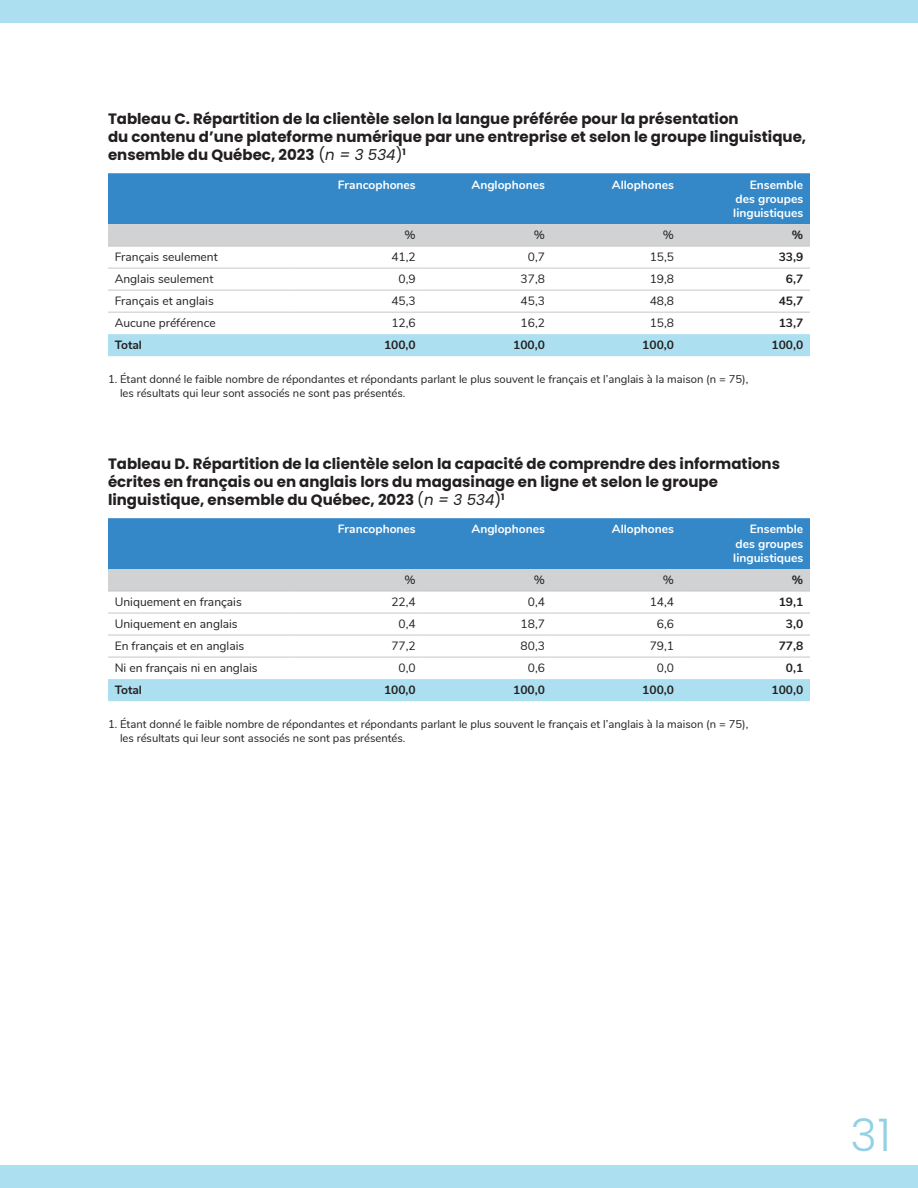
<style>
.page{position:relative;width:918px;height:1188px;background:#fff}
.page>*{position:absolute;margin:0;border:0;box-sizing:border-box;transform-origin:0 0}
.t1{font:300 45px "Poppins";color:#92d0e3}
.t2{font:700 15px/18px "Poppins";color:#231f20}
.t3{font:12px "Nunito";color:#231f20}
.t4{font:700 12px/14.4px "Nunito";color:#fff;text-align:justify}
.t5{font:700 12px "Nunito";color:#231f20}
.t6{font:11.25px/13.5px "Nunito";color:#231f20}
.s1{font-weight:400}
.s2{font-weight:400;font-style:italic}
</style>
<div class="page">
<div style="left:0;top:1165px;width:918px;height:23px;background:#acdfef"></div>
<div style="left:0;top:0;width:918px;height:23px;background:#acdfef"></div>
<svg style="left:108px;top:173px;width:702px;height:73px;background:#639ecb"></svg>
<svg style="left:108px;top:267px;width:702px;height:45px"></svg>
<div style="left:108px;top:334px;width:702px;height:22px;background:#acdfef"></div>
<hr style="left:108px;top:268px;width:185px;height:1px;background:#c5c7c6">
<hr style="left:293px;top:268px;width:130px;height:1px;background:#c5c7c6">
<hr style="left:423px;top:268px;width:129px;height:1px;background:#c5c7c6">
<hr style="left:552px;top:268px;width:129px;height:1px;background:#c5c7c6">
<hr style="left:681px;top:268px;width:129px;height:1px;background:#c5c7c6">
<hr style="left:108px;top:290px;width:185px;height:1px;background:#c5c7c6">
<hr style="left:293px;top:290px;width:130px;height:1px;background:#c5c7c6">
<hr style="left:423px;top:290px;width:129px;height:1px;background:#c5c7c6">
<hr style="left:552px;top:290px;width:129px;height:1px;background:#c5c7c6">
<hr style="left:681px;top:290px;width:129px;height:1px;background:#c5c7c6">
<hr style="left:108px;top:246px;width:185px;height:1px;background:#c5c7c6">
<hr style="left:293px;top:246px;width:130px;height:1px;background:#c5c7c6">
<hr style="left:423px;top:246px;width:129px;height:1px;background:#c5c7c6">
<hr style="left:552px;top:246px;width:129px;height:1px;background:#c5c7c6">
<hr style="left:681px;top:246px;width:129px;height:1px;background:#c5c7c6">
<hr style="left:108px;top:312px;width:185px;height:1px;background:#c5c7c6">
<hr style="left:293px;top:312px;width:130px;height:1px;background:#c5c7c6">
<hr style="left:423px;top:312px;width:129px;height:1px;background:#c5c7c6">
<hr style="left:552px;top:312px;width:129px;height:1px;background:#c5c7c6">
<hr style="left:681px;top:312px;width:129px;height:1px;background:#c5c7c6">
<svg style="left:108px;top:518px;width:702px;height:73px;background:#639ecb"></svg>
<svg style="left:108px;top:612px;width:702px;height:45px"></svg>
<div style="left:108px;top:679px;width:702px;height:22px;background:#acdfef"></div>
<hr style="left:108px;top:613px;width:185px;height:1px;background:#c5c7c6">
<hr style="left:293px;top:613px;width:130px;height:1px;background:#c5c7c6">
<hr style="left:423px;top:613px;width:129px;height:1px;background:#c5c7c6">
<hr style="left:552px;top:613px;width:129px;height:1px;background:#c5c7c6">
<hr style="left:681px;top:613px;width:129px;height:1px;background:#c5c7c6">
<hr style="left:108px;top:635px;width:185px;height:1px;background:#c5c7c6">
<hr style="left:293px;top:635px;width:130px;height:1px;background:#c5c7c6">
<hr style="left:423px;top:635px;width:129px;height:1px;background:#c5c7c6">
<hr style="left:552px;top:635px;width:129px;height:1px;background:#c5c7c6">
<hr style="left:681px;top:635px;width:129px;height:1px;background:#c5c7c6">
<hr style="left:108px;top:591px;width:185px;height:1px;background:#c5c7c6">
<hr style="left:293px;top:591px;width:130px;height:1px;background:#c5c7c6">
<hr style="left:423px;top:591px;width:129px;height:1px;background:#c5c7c6">
<hr style="left:552px;top:591px;width:129px;height:1px;background:#c5c7c6">
<hr style="left:681px;top:591px;width:129px;height:1px;background:#c5c7c6">
<hr style="left:108px;top:657px;width:185px;height:1px;background:#c5c7c6">
<hr style="left:293px;top:657px;width:130px;height:1px;background:#c5c7c6">
<hr style="left:423px;top:657px;width:129px;height:1px;background:#c5c7c6">
<hr style="left:552px;top:657px;width:129px;height:1px;background:#c5c7c6">
<hr style="left:681px;top:657px;width:129px;height:1px;background:#c5c7c6">
<p class="t2" style="left:108px;top:110px;width:700px">Tableau C. Répartition de la clientèle selon la langue préférée pour la présentation<br>du contenu d’une plateforme numérique par une entreprise et selon le groupe linguistique, ensemble du Québec, 2023 <span class="s1">(</span><span class="s2">n = 3 534</span><span class="s1">)</span><sup>1</sup></p>
<p class="t4" style="left:338px;top:176px;width:79px">Francophones</p>
<p class="t4" style="left:471px;top:176px;width:75px">Anglophones</p>
<p class="t4" style="left:612px;top:176px;width:64px">Allophones</p>
<p class="t4" style="left:733px;top:176px;width:71px;text-indent:17px">Ensemble des groupes linguistiques</p>
<p class="t3" style="left:405px;top:226px;width:13px">%</p>
<p class="t3" style="left:534px;top:226px;width:13px">%</p>
<p class="t3" style="left:663px;top:226px;width:13px">%</p>
<p class="t5" style="left:792px;top:226px;width:13px">%</p>
<p class="t3" style="left:115px;top:248px;width:105px">Français seulement</p>
<p class="t3" style="left:391px;top:248px;width:26px">41,2</p>
<p class="t3" style="left:528px;top:248px;width:19px">0,7</p>
<p class="t3" style="left:650px;top:248px;width:26px">15,5</p>
<p class="t5" style="left:779px;top:248px;width:26px">33,9</p>
<p class="t3" style="left:115px;top:270px;width:100px">Anglais seulement</p>
<p class="t3" style="left:399px;top:270px;width:19px">0,9</p>
<p class="t3" style="left:521px;top:270px;width:26px">37,8</p>
<p class="t3" style="left:650px;top:270px;width:26px">19,8</p>
<p class="t5" style="left:786px;top:270px;width:19px">6,7</p>
<p class="t3" style="left:115px;top:292px;width:101px">Français et anglais</p>
<p class="t3" style="left:391px;top:292px;width:26px">45,3</p>
<p class="t3" style="left:521px;top:292px;width:26px">45,3</p>
<p class="t3" style="left:650px;top:292px;width:26px">48,8</p>
<p class="t5" style="left:779px;top:292px;width:26px">45,7</p>
<p class="t3" style="left:115px;top:314px;width:103px">Aucune préférence</p>
<p class="t3" style="left:391px;top:314px;width:26px">12,6</p>
<p class="t3" style="left:521px;top:314px;width:26px">16,2</p>
<p class="t3" style="left:650px;top:314px;width:26px">15,8</p>
<p class="t5" style="left:779px;top:314px;width:26px">13,7</p>
<p class="t5" style="left:115px;top:336px;width:29px">Total</p>
<p class="t5" style="left:384px;top:336px;width:33px">100,0</p>
<p class="t5" style="left:513px;top:336px;width:33px">100,0</p>
<p class="t5" style="left:642px;top:336px;width:33px">100,0</p>
<p class="t5" style="left:771px;top:336px;width:33px">100,0</p>
<p class="t6" style="left:120px;top:372px;width:630px;text-indent:-12px">1. Étant donné le faible nombre de répondantes et répondants parlant le plus souvent le français et l’anglais à la maison (n = 75), les résultats qui leur sont associés ne sont pas présentés.</p>
<p class="t2" style="left:108px;top:455px;width:674px">Tableau D. Répartition de la clientèle selon la capacité de comprendre des informations écrites en français ou en anglais lors du magasinage en ligne et selon le groupe linguistique, ensemble du Québec, 2023 <span class="s1">(</span><span class="s2">n = 3 534</span><span class="s1">)</span><sup>1</sup></p>
<p class="t4" style="left:338px;top:521px;width:79px">Francophones</p>
<p class="t4" style="left:471px;top:521px;width:75px">Anglophones</p>
<p class="t4" style="left:612px;top:521px;width:64px">Allophones</p>
<p class="t4" style="left:733px;top:521px;width:71px;text-indent:17px">Ensemble des groupes linguistiques</p>
<p class="t3" style="left:405px;top:571px;width:13px">%</p>
<p class="t3" style="left:534px;top:571px;width:13px">%</p>
<p class="t3" style="left:663px;top:571px;width:13px">%</p>
<p class="t5" style="left:792px;top:571px;width:13px">%</p>
<p class="t3" style="left:115px;top:593px;width:129px">Uniquement en français</p>
<p class="t3" style="left:391px;top:593px;width:26px">22,4</p>
<p class="t3" style="left:528px;top:593px;width:19px">0,4</p>
<p class="t3" style="left:650px;top:593px;width:26px">14,4</p>
<p class="t5" style="left:779px;top:593px;width:26px">19,1</p>
<p class="t3" style="left:115px;top:615px;width:124px">Uniquement en anglais</p>
<p class="t3" style="left:399px;top:615px;width:19px">0,4</p>
<p class="t3" style="left:521px;top:615px;width:26px">18,7</p>
<p class="t3" style="left:657px;top:615px;width:19px">6,6</p>
<p class="t5" style="left:786px;top:615px;width:19px">3,0</p>
<p class="t3" style="left:115px;top:637px;width:131px">En français et en anglais</p>
<p class="t3" style="left:391px;top:637px;width:26px">77,2</p>
<p class="t3" style="left:521px;top:637px;width:26px">80,3</p>
<p class="t3" style="left:650px;top:637px;width:26px">79,1</p>
<p class="t5" style="left:779px;top:637px;width:26px">77,8</p>
<p class="t3" style="left:115px;top:659px;width:144px">Ni en français ni en anglais</p>
<p class="t3" style="left:399px;top:659px;width:19px">0,0</p>
<p class="t3" style="left:528px;top:659px;width:19px">0,6</p>
<p class="t3" style="left:657px;top:659px;width:19px">0,0</p>
<p class="t5" style="left:786px;top:659px;width:19px">0,1</p>
<p class="t5" style="left:115px;top:681px;width:29px">Total</p>
<p class="t5" style="left:384px;top:681px;width:33px">100,0</p>
<p class="t5" style="left:513px;top:681px;width:33px">100,0</p>
<p class="t5" style="left:642px;top:681px;width:33px">100,0</p>
<p class="t5" style="left:771px;top:681px;width:33px">100,0</p>
<p class="t6" style="left:120px;top:717px;width:630px;text-indent:-12px">1. Étant donné le faible nombre de répondantes et répondants parlant le plus souvent le français et l’anglais à la maison (n = 75), les résultats qui leur sont associés ne sont pas présentés.</p>
<h1 class="t1" style="left:851px;top:1109px;width:42px">31</h1>
</div>
